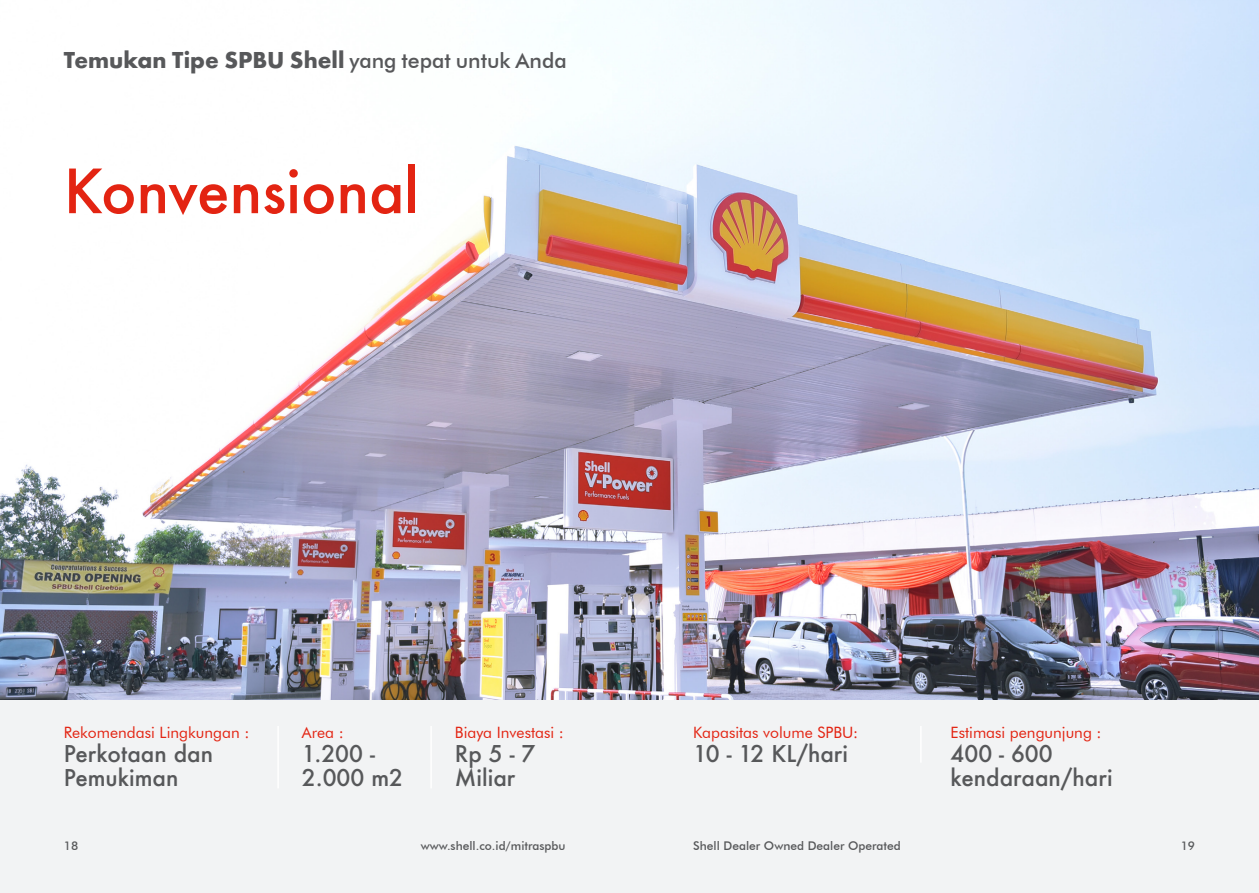
<style>
.page{position:relative;width:1259px;height:893px;background:#fff}
.page>*{position:absolute;margin:0;border:0;box-sizing:border-box;transform-origin:0 0}
.t1{font:500 59.25px "Futura";color:#e32412}
.t2{font:500 22.5px/24px "Futura";color:#57585a}
.t3{font:700 21.3px "Futura";color:#57585a}
.t4{font:15.6px "Futura BT";color:#e32412}
.t5{font:500 12px "Futura BT";color:#57585a}
.s1{font-family:"Futura BT";font-weight:500}
</style>
<div class="page">
<div style="left:0;top:221px;width:1259px;height:672px;background:#f2f3f4"></div>
<img style="left:0;top:0;width:1259px;height:700px">
<hr style="left:277px;top:726px;width:2px;height:62px;background:#fff">
<hr style="left:430px;top:726px;width:2px;height:62px;background:#fff">
<hr style="left:920px;top:726px;width:1px;height:37px;background:#fff">
<p class="t3" style="left:64px;top:44px;width:504px">Temukan Tipe SPBU Shell <span class="s1">yang tepat untuk Anda</span></p>
<p class="t1" style="left:64px;top:151px;width:357px">Konvensional</p>
<p class="t4" style="left:64px;top:723px;width:187px">Rekomendasi Lingkungan :</p>
<p class="t2" style="left:64px;top:741px;width:151px">Perkotaan dan<br>Pemukiman</p>
<p class="t4" style="left:302px;top:723px;width:43px">Area :</p>
<p class="t2" style="left:302px;top:741px;width:75px">1.200 -</p>
<p class="t2" style="left:302px;top:765px;width:103px">2.000 m2</p>
<p class="t4" style="left:455px;top:723px;width:110px">Biaya Investasi :</p>
<p class="t2" style="left:455px;top:741px;width:82px">Rp 5 - 7<br>Miliar</p>
<p class="t4" style="left:693px;top:723px;width:166px">Kapasitas volume SPBU:</p>
<p class="t2" style="left:693px;top:742px;width:156px">10 - 12 KL/hari</p>
<p class="t4" style="left:950px;top:723px;width:152px">Estimasi pengunjung :</p>
<p class="t2" style="left:950px;top:742px;width:104px">400 - 600</p>
<p class="t2" style="left:950px;top:766px;width:164px">kendaraan/hari</p>
<p class="t5" style="left:64px;top:839px;width:16px">18</p>
<p class="t5" style="left:421px;top:839px;width:146px">www.shell.co.id/mitraspbu</p>
<p class="t5" style="left:693px;top:839px;width:209px">Shell Dealer Owned Dealer Operated</p>
<p class="t5" style="left:1180px;top:839px;width:16px">19</p>
</div>
